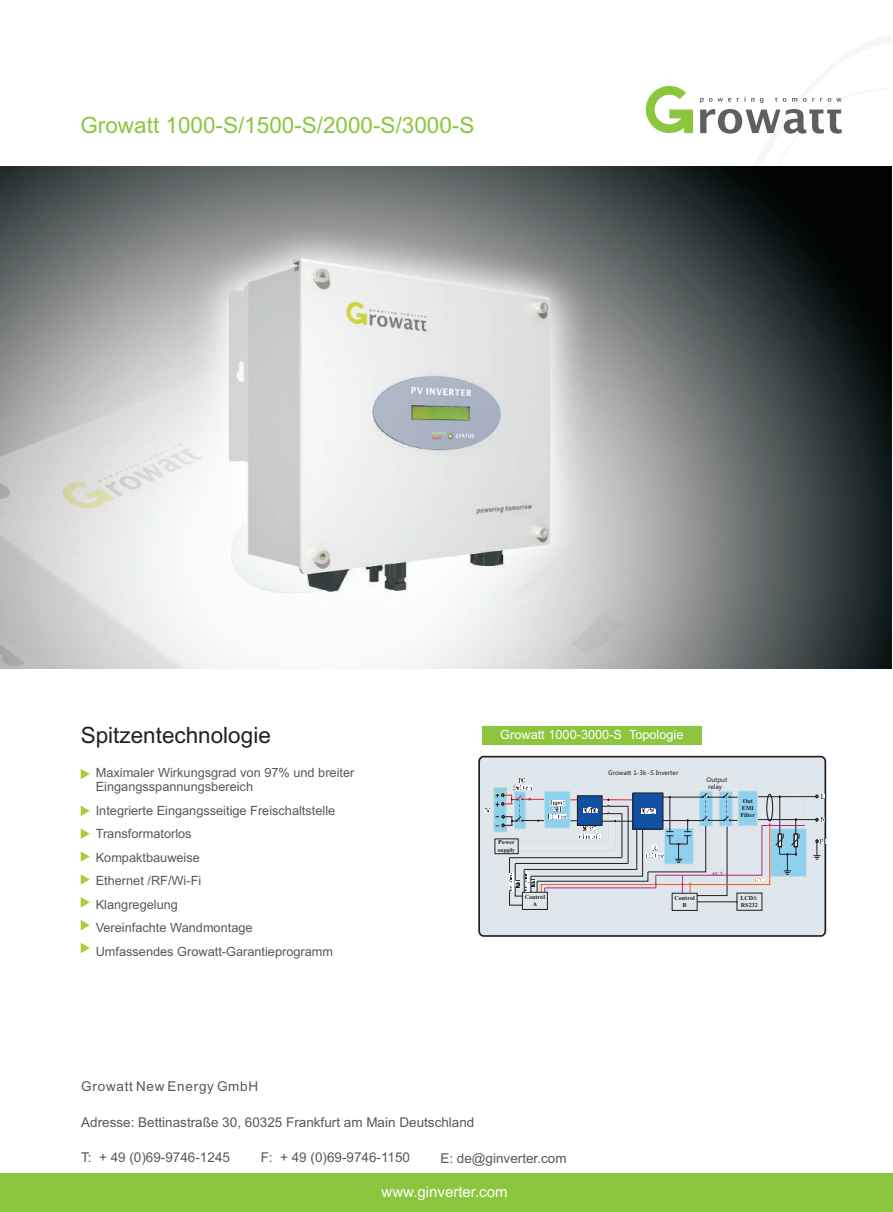
<style>
.page{position:relative;width:893px;height:1212px;background:#fff}
.page>*{position:absolute;margin:0;border:0;box-sizing:border-box;transform-origin:0 0}
.t1{font:22.5px "Arial";color:#8bc63e}
.t2{font:22.5px "Arial";color:#231f20}
.t3{font:15px "Arial";color:#fff}
.t4{font:13.5px "Arial";color:#57585a}
.t5{font:13.5px "Arial";letter-spacing:.055em;color:#57585a}
.t6{font:12.75px/23.5px "Arial";color:#57585a}
.t7{font:12.75px "Arial";color:#fff}
.t8{font:700 6.15px/7.4px "Times New Roman";color:#231f20;text-align:center}
.t9{font:6.15px/7.4px "Microsoft Ya Hei";color:#231f20}
.t10{font:700 4.65px "Times New Roman";color:#b6218b}
.s1{font-family:"Adobe Fangsong Std";font-weight:400}
</style>
<div class="page">
<div style="left:478px;top:758px;width:349px;height:177px;background:#dfe6ec"></div>
<svg style="left:645px;top:86px;width:247px;height:291px"></svg>
<div style="left:482px;top:726px;width:219px;height:19px;background:#8bc63e"></div>
<div style="left:478px;top:756px;width:348px;height:181px;border:2px solid #231f20;border-radius:5px"></div>
<div style="left:522px;top:892px;width:25px;height:17px;background:#dfe6ec"></div>
<div style="left:522px;top:892px;width:26px;height:18px;border:1px solid #231f20"></div>
<div style="left:672px;top:893px;width:25px;height:17px;background:#dfe6ec"></div>
<div style="left:737px;top:893px;width:25px;height:17px;background:#dfe6ec"></div>
<svg style="left:484px;top:778px;width:342px;height:127px"></svg>
<hr style="left:545px;top:887px;width:111px;height:1px;background:#a3288e">
<img style="left:509px;top:873px;width:4px;height:19px">
<svg style="left:81px;top:769px;width:9px;height:10px"></svg>
<svg style="left:81px;top:806px;width:9px;height:10px"></svg>
<svg style="left:81px;top:828px;width:9px;height:11px"></svg>
<svg style="left:81px;top:851px;width:9px;height:11px"></svg>
<svg style="left:81px;top:874px;width:9px;height:11px"></svg>
<svg style="left:81px;top:897px;width:9px;height:10px"></svg>
<svg style="left:81px;top:920px;width:9px;height:10px"></svg>
<svg style="left:81px;top:943px;width:9px;height:10px"></svg>
<div style="left:0;top:1173px;width:893px;height:39px;background:#8bc63e"></div>
<img style="left:1px;top:166px;width:890px;height:502px">
<h1 class="t1" style="left:80px;top:116px;width:395px">Growatt 1000-S/1500-S/2000-S/3000-S</h1>
<h1 class="t2" style="left:81px;top:726px;width:192px">Spitzentechnologie</h1>
<p class="t6" style="left:96px;top:766px;width:260px;line-height:14.2px">Maximaler Wirkungsgrad von 97% und breiter<br>Eingangsspannungsbereich</p>
<p class="t6" style="left:96px;top:799px;width:241px">Integrierte Eingangsseitige Freischaltstelle<br>Transformatorlos<br>Kompaktbauweise<br>Ethernet /RF/Wi-Fi<br>Klangregelung<br>Vereinfachte Wandmontage<br>Umfassendes Growatt-Garantieprogramm</p>
<p class="t7" style="left:500px;top:730px;width:185px">Growatt 1000-3000-S Topologie</p>
<p class="t8" style="left:498px;top:839px;width:19px;text-align:left">Power supply</p>
<p class="t9" style="left:608px;top:770px;width:72px">Growatt 1-3k -S Inverter</p>
<p class="t9" style="left:706px;top:776px;width:22px">Output relay</p>
<p class="t8" style="left:740px;top:798px;width:16px">Out<br>EMI<br>Filter</p>
<p class="t10" style="left:712px;top:872px;width:13px">AC V</p>
<p class="t8" style="left:525px;top:894px;width:22px">Control<br>A</p>
<p class="t8" style="left:674px;top:895px;width:22px">Control<br>B</p>
<p class="t8" style="left:740px;top:895px;width:19px;text-align:left">LCD<span class="s1">&amp;<br></span>RS232</p>
<p class="t5" style="left:81px;top:1081px;width:179px">Growatt New Energy GmbH</p>
<p class="t4" style="left:81px;top:1117px;width:395px">Adresse: Bettinastraße 30, 60325 Frankfurt am Main Deutschland</p>
<p class="t4" style="left:81px;top:1152px;width:151px">T: + 49 (0)69-9746-1245</p>
<p class="t4" style="left:261px;top:1152px;width:151px">F: + 49 (0)69-9746-1150</p>
<p class="t4" style="left:440px;top:1153px;width:128px">E: de@ginverter.com</p>
<p class="t3" style="left:382px;top:1186px;width:127px">www.ginverter.com</p>
</div>
